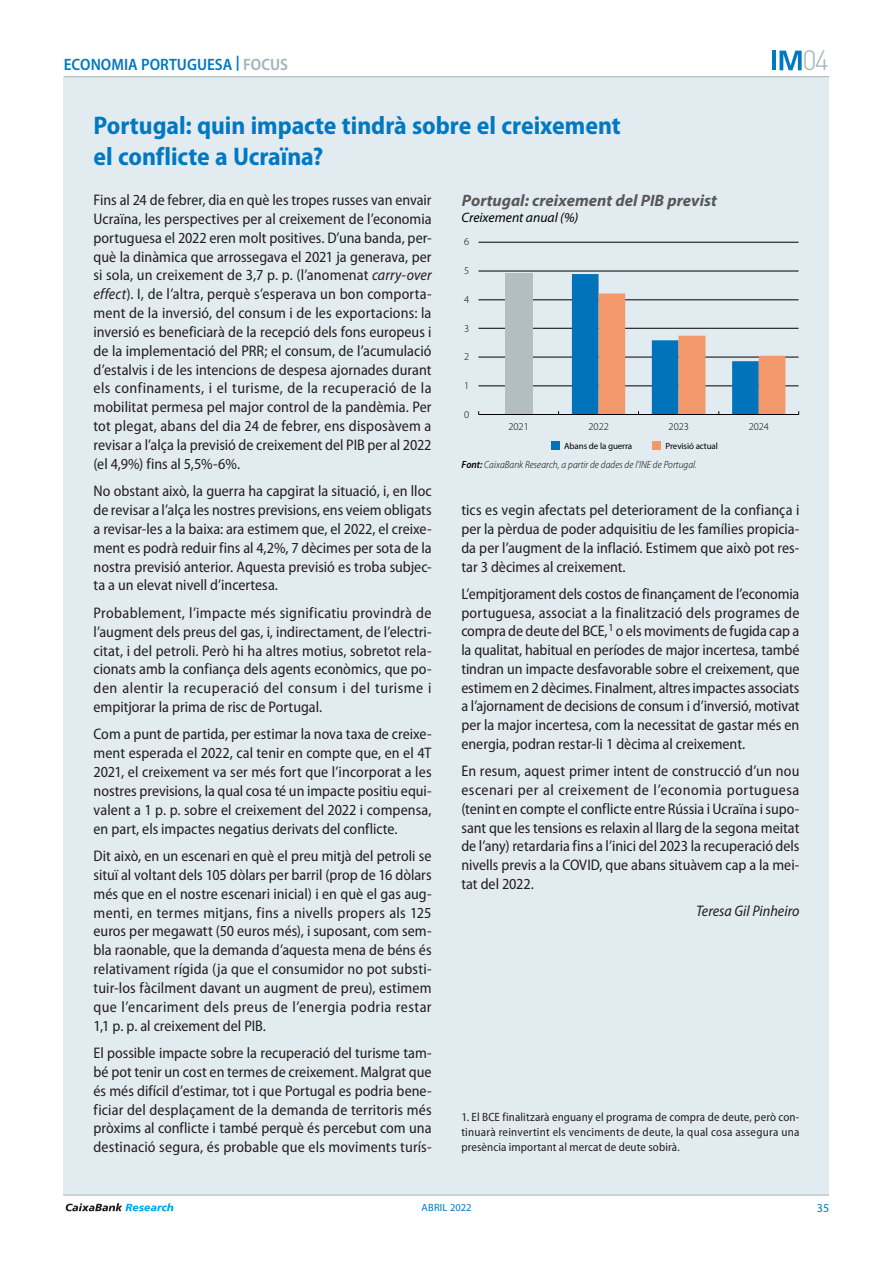
<style>
.page{position:relative;width:893px;height:1263px;background:#fff}
.page>*{position:absolute;margin:0;border:0;box-sizing:border-box;transform-origin:0 0}
.t1{font:300 27.6px "DIN Pro";color:#a1b3b9}
.Subt_Coyuntura{font:700 semi-condensed 25.5px/30.6px "Myriad Pro";color:#0079c2}
.t2{font:italic 700 16.5px "Myriad Pro";letter-spacing:.005em;color:#575756}
.t3{font:600 semi-condensed 16.5px "Myriad Pro";color:#0079c2}
.Texto_Focus{font:semi-condensed 15.3px/18.9px "Myriad Pro";color:#231f20;text-align:justify}
.Firma_Focus{font:italic semi-condensed 15.3px "Myriad Pro";color:#231f20}
.t4{font:italic 13.65px "Myriad Pro";color:#000}
.Notas_Focus{font:semi-condensed 12px/15px "Myriad Pro";letter-spacing:.01em;color:#231f20;text-align:justify}
.t5{font:12px "Myriad Pro";color:#0079c2}
.t6{font:italic 300 semi-condensed 10.5px "Myriad Pro";letter-spacing:.005em;color:#000}
.t7{font:300 10.5px "Myriad Pro";letter-spacing:-.005em;color:#000}
.t8{font:10.5px "Myriad Pro";letter-spacing:.02em;color:#0079c2}
.t9{font:9px "Myriad Pro";letter-spacing:-.01em;color:#000}
.s1{color:#a1b3b9}
.s2{font-style:italic}
.s3{font-weight:600}
</style>
<div class="page">
<div style="left:64px;top:77px;width:765px;height:1118px;background:#e2ebf0"></div>
<hr style="left:64px;top:76px;width:765px;height:1px;background:#a1b3b9">
<hr style="left:63px;top:1195px;width:766px;height:1px;background:#a1b3b9">
<svg style="left:66px;top:1203px;width:107px;height:8px"></svg>
<svg style="left:779px;top:51px;width:23px;height:19px"></svg>
<hr style="left:772px;top:51px;width:4px;height:19px;background:#0079c2">
<hr style="left:478px;top:386px;width:320px;height:1px;background:#000">
<hr style="left:478px;top:357px;width:320px;height:1px;background:#000">
<hr style="left:478px;top:328px;width:320px;height:1px;background:#000">
<hr style="left:478px;top:300px;width:320px;height:1px;background:#000">
<hr style="left:478px;top:271px;width:320px;height:1px;background:#000">
<hr style="left:478px;top:242px;width:320px;height:1px;background:#000">
<div style="left:505px;top:274px;width:27px;height:141px;background:#b2bec2"></div>
<hr style="left:479px;top:414px;width:320px;height:1px;background:#000">
<svg style="left:572px;top:274px;width:213px;height:140px"></svg>
<div style="left:551px;top:441px;width:9px;height:9px;background:#0073bb"></div>
<div style="left:652px;top:441px;width:9px;height:9px;background:#f3986b"></div>
<p class="t3" style="left:64px;top:55px;width:226px">ECONOMIA PORTUGUESA <sup>|</sup> <span class="s1">FOCUS</span></p>
<h1 class="t1" style="left:802px;top:39px;width:28px">04</h1>
<p class="Subt_Coyuntura" style="left:94px;top:110px;width:529px">Portugal: quin impacte tindrà sobre el creixement el conflicte a Ucraïna?</p>
<p class="Texto_Focus" style="left:94px;top:191px;width:340px">Fins al 24 de febrer, dia en què les tropes russes van envair Ucraïna, les perspectives per al creixement de l’economia portuguesa el 2022 eren molt positives. D’una banda, per&shy;què la dinàmica que arrossegava el 2021 ja generava, per si sola, un creixement de 3,7 p. p. (l’anomenat <span class="s2">carry-over effect</span>). I, de l’altra, perquè s’esperava un bon comporta&shy;ment de la inversió, del consum i de les exportacions: la inversió es beneficiarà de la recepció dels fons europeus i de la implementació del PRR; el consum, de l’acumulació d’estalvis i de les intencions de despesa ajornades durant els confinaments, i el turisme, de la recuperació de la mobilitat permesa pel major control de la pandèmia. Per tot plegat, abans del dia 24 de febrer, ens disposàvem a revisar a l’alça la previsió de creixement del PIB per al 2022 (el 4,9%) fins al 5,5%-6%.</p>
<p class="Texto_Focus" style="left:94px;top:482px;width:340px">No obstant això, la guerra ha capgirat la situació, i, en lloc de revisar a l’alça les nostres previsions, ens veiem obligats a revisar-les a la baixa: ara estimem que, el 2022, el creixe&shy;ment es podrà reduir fins al 4,2%, 7 dècimes per sota de la nostra previsió anterior. Aquesta previsió es troba subjec&shy;ta a un elevat nivell d’incertesa.</p>
<p class="Texto_Focus" style="left:94px;top:604px;width:340px;text-align:left">Probablement, l’impacte més significatiu provindrà de l’augment dels preus del gas, i, indirectament, de l’electri&shy;citat, i del petroli. Però hi ha altres motius, sobretot rela-- cionats amb la confiança dels agents econòmics, que po-- den alentir la recuperació del consum i del turisme i empitjorar la prima de risc de Portugal.</p>
<p class="Texto_Focus" style="left:94px;top:725px;width:340px">Com a punt de partida, per estimar la nova taxa de creixe&shy;ment esperada el 2022, cal tenir en compte que, en el 4T 2021, el creixement va ser més fort que l’incorporat a les nostres previsions, la qual cosa té un impacte positiu equi&shy;valent a 1 p. p. sobre el creixement del 2022 i compensa, en part, els impactes negatius derivats del conflicte.</p>
<p class="Texto_Focus" style="left:94px;top:847px;width:340px">Dit això, en un escenari en què el preu mitjà del petroli se situï al voltant dels 105 dòlars per barril (prop de 16 dòlars més que en el nostre escenari inicial) i en què el gas aug&shy;menti, en termes mitjans, fins a nivells propers als 125 euros per megawatt (50 euros més), i suposant, com sem&shy;bla raonable, que la demanda d’aquesta mena de béns és relativament rígida (ja que el consumidor no pot substi&shy;tuir-los fàcilment davant un augment de preu), estimem que l’encariment dels preus de l’energia podria restar 1,1 p. p. al creixement del PIB.</p>
<p class="Texto_Focus" style="left:94px;top:1044px;width:340px">El possible impacte sobre la recuperació del turisme tam&shy;bé pot tenir un cost en termes de creixement. Malgrat que és més difícil d’estimar, tot i que Portugal es podria bene&shy;ficiar del desplaçament de la demanda de territoris més pròxims al conflicte i també perquè és percebut com una destinació segura, és probable que els moviments turís-</p>
<p class="t2" style="left:462px;top:190px;width:257px">Portugal: creixement del PIB previst</p>
<p class="t4" style="left:461px;top:209px;width:119px">Creixement anual (%)</p>
<p class="t7" style="left:464px;top:236px;width:7px">6</p>
<p class="t7" style="left:464px;top:264px;width:7px">5</p>
<p class="t7" style="left:464px;top:293px;width:7px">4</p>
<p class="t7" style="left:464px;top:322px;width:7px">3</p>
<p class="t7" style="left:464px;top:350px;width:7px">2</p>
<p class="t7" style="left:464px;top:379px;width:7px">1</p>
<p class="t7" style="left:464px;top:408px;width:7px">0</p>
<p class="t7" style="left:508px;top:420px;width:22px">2021</p>
<p class="t7" style="left:589px;top:420px;width:22px">2022</p>
<p class="t7" style="left:669px;top:420px;width:22px">2023</p>
<p class="t7" style="left:749px;top:420px;width:22px">2024</p>
<p class="t9" style="left:564px;top:440px;width:70px">Abans de la guerra</p>
<p class="t9" style="left:665px;top:440px;width:54px">Previsió actual</p>
<p class="t6" style="left:462px;top:459px;width:237px"><span class="s3">Font:</span> CaixaBank Research, a partir de dades de l’INE de Portugal.</p>
<p class="Texto_Focus" style="left:461px;top:501px;width:340px">tics es vegin afectats pel deteriorament de la confiança i per la pèrdua de poder adquisitiu de les famílies propicia&shy;da per l’augment de la inflació. Estimem que això pot res&shy;tar 3 dècimes al creixement.</p>
<p class="Texto_Focus" style="left:461px;top:585px;width:340px">L’empitjorament dels costos de finançament de l’economia portuguesa, associat a la finalització dels programes de compra de deute del BCE,<sup>1</sup> o els moviments de fugida cap a la qualitat, habitual en períodes de major incertesa, també tindran un impacte desfavorable sobre el creixement, que estimem en 2 dècimes. Finalment, altres impactes associats a l’ajornament de decisions de consum i d’inversió, motivat per la major incertesa, com la necessitat de gastar més en energia, podran restar-li 1 dècima al creixement.</p>
<p class="Texto_Focus" style="left:461px;top:762px;width:340px">En resum, aquest primer intent de construcció d’un nou escenari per al creixement de l’economia portuguesa (tenint en compte el conflicte entre Rússia i Ucraïna i supo&shy;sant que les tensions es relaxin al llarg de la segona meitat de l’any) retardaria fins a l’inici del 2023 la recuperació dels nivells previs a la COVID, que abans situàvem cap a la mei&shy;tat del 2022.</p>
<p class="Firma_Focus" style="left:696px;top:903px;width:105px">Teresa Gil Pinheiro</p>
<p class="Notas_Focus" style="left:461px;top:1109px;width:340px">1. El BCE finalitzarà enguany el programa de compra de deute, però con&shy;tinuarà reinvertint els venciments de deute, la qual cosa assegura una presència important al mercat de deute sobirà.</p>
<p class="t8" style="left:421px;top:1201px;width:52px">ABRIL 2022</p>
<p class="t5" style="left:817px;top:1201px;width:14px">35</p>
</div>
